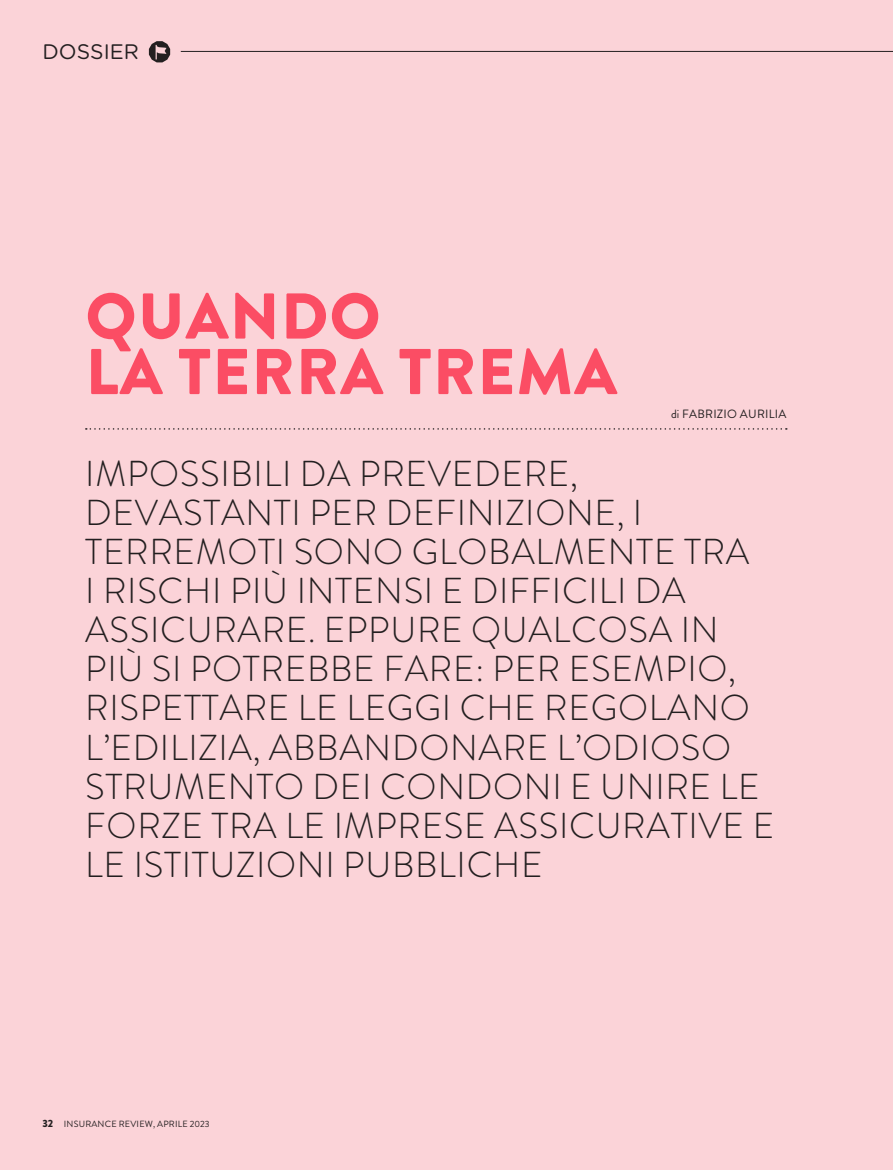
<style>
.page{position:relative;width:893px;height:1170px;background:#fff}
.page>*{position:absolute;margin:0;border:0;box-sizing:border-box;transform-origin:0 0}
.t1{font:900 64.5px "Brandon Grotesque";letter-spacing:.02em;color:#fb4d64}
.t2{font:300 36px/39px "Brandon Grotesque";letter-spacing:.02em;color:#231f20}
.t3{font:21px "Gotham Rounded";color:#231f20}
.t4{font:12px "Brandon Grotesque";letter-spacing:.02em;color:#231f20}
.t5{font:9px "Brandon Grotesque";letter-spacing:.02em;color:#231f20}
.s1{font-weight:900;font-size:10.5px}
</style>
<div class="page">
<div style="left:0;top:0;width:893px;height:1169px;background:#fbd3d8"></div>
<svg style="left:149px;top:41px;width:21px;height:21px"></svg>
<hr style="left:181px;top:51px;width:712px;height:1px;background:#231f20">
<svg style="left:86px;top:428px;width:701px;height:1px"></svg>
<p class="t3" style="left:43px;top:38px;width:98px">DOSSIER</p>
<p class="t1" style="left:86px;top:270px;width:296px">QUANDO</p>
<p class="t1" style="left:86px;top:326px;width:533px">LA TERRA TREMA</p>
<p class="t4" style="left:671px;top:406px;width:117px">di FABRIZIO AURILIA</p>
<p class="t2" style="left:85px;top:454px;width:690px">IMPOSSIBILI DA PREVEDERE,<br>DEVASTANTI PER DEFINIZIONE, I<br>TERREMOTI SONO GLOBALMENTE TRA<br>I RISCHI PIÙ INTENSI E DIFFICILI DA<br>ASSICURARE. EPPURE QUALCOSA IN<br>PIÙ SI POTREBBE FARE: PER ESEMPIO,<br>RISPETTARE LE LEGGI CHE REGOLANO<br>L’EDILIZIA, ABBANDONARE L’ODIOSO<br>STRUMENTO DEI CONDONI E UNIRE LE<br>FORZE TRA LE IMPRESE ASSICURATIVE E<br>LE ISTITUZIONI PUBBLICHE</p>
<p class="t5" style="left:43px;top:1117px;width:169px"><span class="s1">32</span> INSURANCE REVIEW, APRILE 2023</p>
</div>
